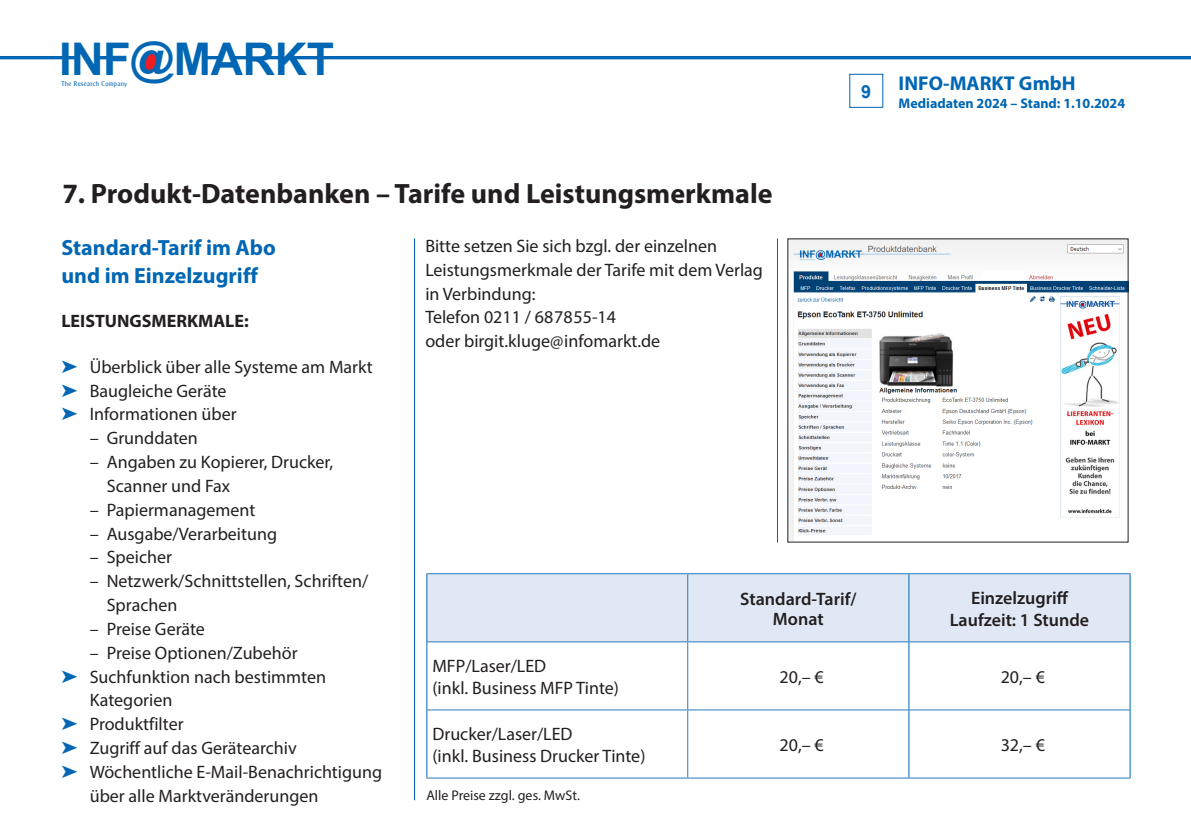
<style>
.page{position:relative;width:1191px;height:840px;background:#fff}
.page>*{position:absolute;margin:0;border:0;box-sizing:border-box;transform-origin:0 0}
.t1{font:700 45.2px "Arial";letter-spacing:-.005em;color:#0166b3}
.t2{font:700 28px "Myriad Pro";color:#231f20}
.t3{font:700 22px/28px "Myriad Pro";color:#0166b3}
.t4{font:700 20px "Myriad Pro";color:#0166b3}
.t5{font:18px/23.8px "Myriad Pro";color:#231f20}
.t6{font:600 18px/20px "Myriad Pro";color:#231f20;text-align:center}
.t7{font:700 18px "Myriad Pro";color:#231f20}
.t8{font:700 18px "Arial";color:#0166b3}
.t9{font:700 14px "Myriad Pro";color:#0166b3}
.t10{font:14px "Myriad Pro";color:#231f20}
.t11{font:6.8px "Cleargothic";letter-spacing:.06em;color:#0166b3;scale:.9 1}
.s1{font-size:45px}
.s2{color:#0166b3}
</style>
<div class="page">
<div style="left:849px;top:74px;width:34px;height:34px;border:1px solid #0166b3"></div>
<hr style="left:0;top:56px;width:77px;height:3px;background:#0166b3">
<hr style="left:205px;top:56px;width:15px;height:3px;background:#0166b3">
<hr style="left:96px;top:56px;width:16px;height:3px;background:#0166b3">
<hr style="left:232px;top:56px;width:18px;height:3px;background:#0166b3">
<hr style="left:264px;top:56px;width:18px;height:3px;background:#0166b3">
<hr style="left:293px;top:56px;width:898px;height:3px;background:#0166b3">
<svg style="left:141px;top:52px;width:18px;height:21px"></svg>
<hr style="left:414px;top:238px;width:1px;height:561px;background:#0166b3">
<hr style="left:777px;top:238px;width:1px;height:304px;background:#0166b3">
<img style="left:789px;top:240px;width:337px;height:300px">
<div style="left:427px;top:574px;width:702px;height:67px;background:#e1e8f5"></div>
<svg style="left:427px;top:642px;width:702px;height:135px"></svg>
<hr style="left:426px;top:573px;width:261px;height:1px;background:#2b79be">
<hr style="left:687px;top:573px;width:222px;height:1px;background:#2b79be">
<hr style="left:687px;top:574px;width:1px;height:67px;background:#2b79be">
<hr style="left:909px;top:573px;width:221px;height:1px;background:#2b79be">
<hr style="left:427px;top:641px;width:260px;height:1px;background:#2b79be">
<hr style="left:687px;top:641px;width:221px;height:1px;background:#2b79be">
<hr style="left:687px;top:642px;width:1px;height:67px;background:#2b79be">
<hr style="left:909px;top:641px;width:220px;height:1px;background:#2b79be">
<hr style="left:427px;top:709px;width:260px;height:1px;background:#2b79be">
<hr style="left:687px;top:709px;width:221px;height:1px;background:#2b79be">
<hr style="left:687px;top:710px;width:1px;height:67px;background:#2b79be">
<hr style="left:909px;top:709px;width:220px;height:1px;background:#2b79be">
<hr style="left:426px;top:777px;width:261px;height:1px;background:#2b79be">
<hr style="left:687px;top:777px;width:222px;height:1px;background:#2b79be">
<hr style="left:909px;top:777px;width:221px;height:1px;background:#2b79be">
<hr style="left:426px;top:574px;width:1px;height:67px;background:#0166b3">
<hr style="left:908px;top:574px;width:1px;height:67px;background:#0166b3">
<hr style="left:1129px;top:574px;width:1px;height:67px;background:#0166b3">
<hr style="left:426px;top:641px;width:1px;height:68px;background:#0166b3">
<hr style="left:908px;top:641px;width:1px;height:68px;background:#0166b3">
<hr style="left:1129px;top:641px;width:1px;height:68px;background:#0166b3">
<hr style="left:426px;top:709px;width:1px;height:68px;background:#0166b3">
<hr style="left:908px;top:709px;width:1px;height:68px;background:#0166b3">
<hr style="left:1129px;top:709px;width:1px;height:68px;background:#0166b3">
<h1 class="t1" style="left:59px;top:27px;width:277px">INF<span class="s1">@</span>MARKT</h1>
<p class="t11" style="left:62px;top:79px;width:74px">The Research Company</p>
<p class="t8" style="left:861px;top:79px;width:12px">9</p>
<p class="t4" style="left:898px;top:70px;width:178px">INFO-MARKT GmbH</p>
<p class="t9" style="left:898px;top:94px;width:228px">Mediadaten 2024 – Stand: 1.10.2024</p>
<h2 class="t2" style="left:62px;top:175px;width:711px">7. Produkt-Datenbanken – Tarife und Leistungsmerkmale</h2>
<p class="t3" style="left:61px;top:232px;width:216px">Standard-Tarif im Abo und im Einzelzugriff</p>
<p class="t7" style="left:61px;top:309px;width:189px">LEISTUNGSMERKMALE:</p>
<p class="t5" style="left:61px;top:354px;width:313px"><span class="s2">➤</span> Überblick über alle Systeme am Markt <span class="s2">➤</span> Baugleiche Geräte<br><span class="s2">➤</span> Informationen über</p>
<p class="t5" style="left:90px;top:426px;width:110px">– Grunddaten</p>
<p class="t5" style="left:107px;top:449px;width:228px;text-indent:-17px">– Angaben zu Kopierer, Drucker,<br>Scanner und Fax</p>
<p class="t5" style="left:90px;top:497px;width:167px">– Papiermanagement</p>
<p class="t5" style="left:90px;top:521px;width:189px">– Ausgabe/Verarbeitung</p>
<p class="t5" style="left:90px;top:545px;width:84px">– Speicher</p>
<p class="t5" style="left:107px;top:568px;width:263px;text-indent:-17px">– Netzwerk/Schnittstellen, Schriften/<br>Sprachen</p>
<p class="t5" style="left:90px;top:616px;width:117px">– Preise Geräte</p>
<p class="t5" style="left:90px;top:640px;width:209px">– Preise Optionen/Zubehör</p>
<p class="t5" style="left:61px;top:664px;width:266px"><span class="s2">➤</span> Suchfunktion nach bestimmten</p>
<p class="t5" style="left:90px;top:687px;width:84px">Kategorien</p>
<p class="t5" style="left:61px;top:711px;width:124px"><span class="s2">➤</span> Produktfilter</p>
<p class="t5" style="left:61px;top:735px;width:237px"><span class="s2">➤</span> Zugriff auf das Gerätearchiv</p>
<p class="t5" style="left:61px;top:759px;width:322px"><span class="s2">➤</span> Wöchentliche E-Mail-Benachrichtigung</p>
<p class="t5" style="left:90px;top:783px;width:230px">über alle Marktveränderungen</p>
<p class="t5" style="left:425px;top:233px;width:339px">Bitte setzen Sie sich bzgl. der einzelnen<br>Leistungsmerkmale der Tarife mit dem Verlag in Verbindung:<br>Telefon 0211 / 687855-14<br>oder birgit.kluge@infomarkt.de</p>
<p class="t6" style="left:740px;top:587px;width:118px">Standard-Tarif/<br>Monat</p>
<p class="t6" style="left:949px;top:585px;width:141px;line-height:22px">Einzelzugriff<br>Laufzeit: 1 Stunde</p>
<p class="t5" style="left:432px;top:654px;width:188px;line-height:22px">MFP/Laser/LED<br>(inkl. Business MFP Tinte)</p>
<p class="t5" style="left:779px;top:664px;width:46px">20,– €</p>
<p class="t5" style="left:1000px;top:664px;width:46px">20,– €</p>
<p class="t5" style="left:432px;top:722px;width:214px;line-height:22px">Drucker/Laser/LED<br>(inkl. Business Drucker Tinte)</p>
<p class="t5" style="left:779px;top:732px;width:46px">20,– €</p>
<p class="t5" style="left:1000px;top:732px;width:46px">32,– €</p>
<p class="t10" style="left:426px;top:786px;width:155px">Alle Preise zzgl. ges. MwSt.</p>
</div>
